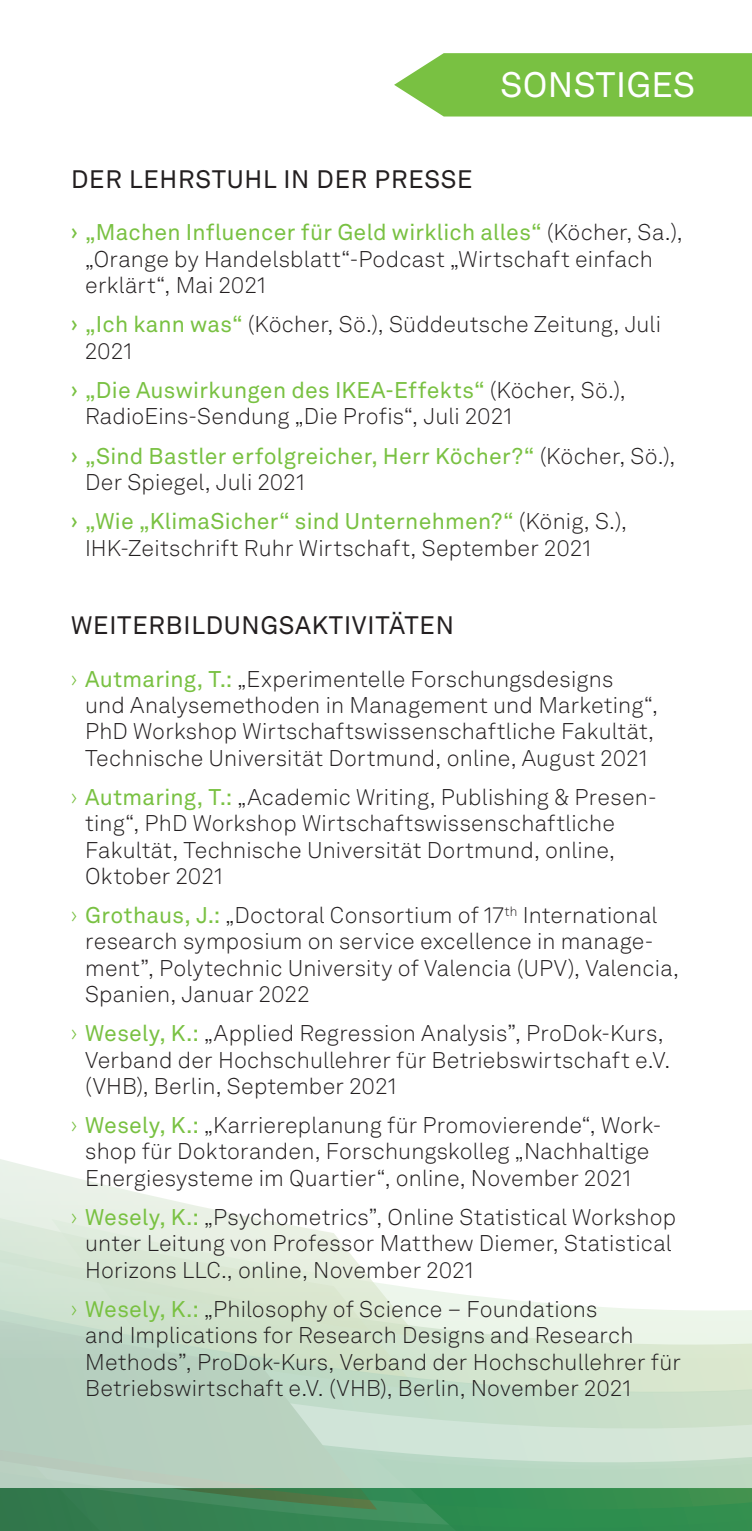
<style>
.page{position:relative;width:752px;height:1531px;background:#fff}
.page>*{position:absolute;margin:0;border:0;box-sizing:border-box;transform-origin:0 0}
.t1{font:35px "Akkurat LL";letter-spacing:.01em;color:#fff}
.t2{font:25px "Akkurat LL";letter-spacing:.03em;color:#231f20}
.t3{font:300 22.5px/26.2px "Akkurat LL";letter-spacing:.01em;color:#231f20}
.t4{font:22.5px/26.2px "Akkurat LL";letter-spacing:.01em;color:#79c142}
.s1{font-weight:400;color:#79c142}
.s2{font-weight:300;color:#231f20}
.s3{color:#79c142}
</style>
<div class="page">
<svg style="left:0;top:1159px;width:417px;height:133px"></svg>
<svg style="left:0;top:1292px;width:751px;height:239px;background:#afceb6"></svg>
<svg style="left:394px;top:53px;width:357px;height:63px;background:#82c54f"></svg>
<h1 class="t1" style="left:500px;top:59px;width:196px">SONSTIGES</h1>
<p class="t2" style="left:71px;top:161px;width:403px">DER LEHRSTUHL IN DER PRESSE</p>
<p class="t3" style="left:85px;top:219px;width:598px;text-indent:-14px"><span class="s1">› „Machen Influencer für Geld wirklich alles“</span> (Köcher, Sa.), „Orange by Handelsblatt“-Podcast „Wirtschaft einfach erklärt“, Mai 2021</p>
<p class="t3" style="left:85px;top:311px;width:577px;text-indent:-14px"><span class="s1">› „Ich kann was“</span> (Köcher, Sö.), Süddeutsche Zeitung, Juli<br>2021</p>
<p class="t3" style="left:85px;top:376px;width:542px;text-indent:-14px"><span class="s1">› „Die Auswirkungen des IKEA-Effekts“</span> (Köcher, Sö.),<br>RadioEins-Sendung „Die Profis“, Juli 2021</p>
<p class="t4" style="left:85px;top:442px;width:591px;text-indent:-14px">› „Sind Bastler erfolgreicher, Herr Köcher?“ <span class="s2">(Köcher, Sö.),<br>Der Spiegel, Juli 2021</span></p>
<p class="t3" style="left:85px;top:508px;width:543px;text-indent:-14px"><span class="s1">› „Wie „KlimaSicher“ sind Unternehmen?“</span> (König, S.),<br>IHK-Zeitschrift Ruhr Wirtschaft, September 2021</p>
<p class="t2" style="left:71px;top:607px;width:384px">WEITERBILDUNGSAKTIVITÄTEN</p>
<p class="t3" style="left:85px;top:665px;width:574px;text-indent:-14px"><span class="s3">›</span> <span class="s1">Autmaring, T.:</span> „Experimentelle Forschungsdesigns und Analysemethoden in Management und Marketing“, PhD Workshop Wirtschaftswissenschaftliche Fakultät, Technische Universität Dortmund, online, August 2021</p>
<p class="t3" style="left:85px;top:783px;width:572px;text-indent:-14px"><span class="s3">›</span> <span class="s1">Autmaring, T.:</span> „Academic Writing, Publishing &amp; Presen&shy;ting“, PhD Workshop Wirtschaftswissenschaftliche Fakultät, Technische Universität Dortmund, online, Oktober 2021</p>
<p class="t3" style="left:85px;top:901px;width:595px;text-indent:-14px"><span class="s3">›</span> <span class="s1">Grothaus, J.:</span> „Doctoral Consortium of 17<sup>th</sup> International research symposium on service excellence in manage&shy;ment”, Polytechnic University of Valencia (UPV), Valencia, Spanien, Januar 2022</p>
<p class="t3" style="left:85px;top:1020px;width:586px;text-indent:-14px"><span class="s3">›</span> <span class="s1">Wesely, K.:</span> „Applied Regression Analysis”, ProDok-Kurs,<br>Verband der Hochschullehrer für Betriebswirtschaft e.V. (VHB), Berlin, September 2021</p>
<p class="t3" style="left:85px;top:1111px;width:577px;text-indent:-14px"><span class="s3">›</span> <span class="s1">Wesely, K.:</span> „Karriereplanung für Promovierende“, Work&shy;shop für Doktoranden, Forschungskolleg „Nachhaltige<br>Energiesysteme im Quartier“, online, November 2021</p>
<p class="t3" style="left:85px;top:1203px;width:592px;text-indent:-14px"><span class="s3">›</span> <span class="s1">Wesely, K.:</span> „Psychometrics”, Online Statistical Workshop unter Leitung von Professor Matthew Diemer, Statistical<br>Horizons LLC., online, November 2021</p>
<p class="t3" style="left:85px;top:1295px;width:597px;text-indent:-14px"><span class="s3">›</span> <span class="s1">Wesely, K.:</span> „Philosophy of Science – Foundations<br>and Implications for Research Designs and Research Methods”, ProDok-Kurs, Verband der Hochschullehrer für Betriebswirtschaft e.V. (VHB), Berlin, November 2021</p>
</div>
